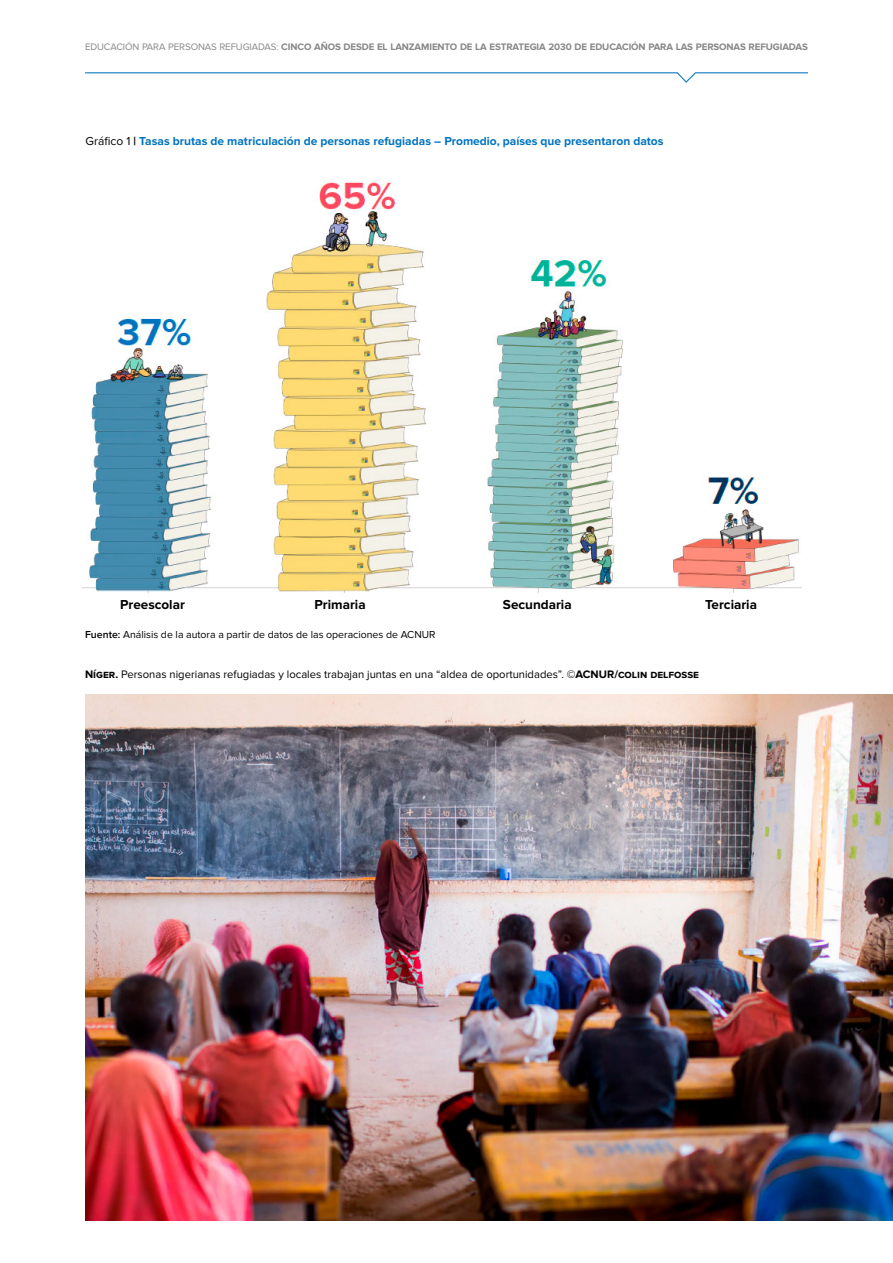
<style>
.page{position:relative;width:893px;height:1263px;background:#fff}
.page>*{position:absolute;margin:0;border:0;box-sizing:border-box;transform-origin:0 0}
.t1{font:700 13.5px "Proxima Nova";color:#000}
.t2{font:700 12px "Proxima Nova";color:#0073c0}
.t3{font:11.25px "Proxima Nova";color:#000}
.t4{font:10.5px "Proxima Nova";color:#000}
.t5{font:700 9.75px "Proxima Nova";letter-spacing:-.01em;color:#878787}
.s1{font-weight:400}
.s2{font-weight:400;color:#000}
.s3{color:#000}
.s4{font-weight:600}
.s5{font-weight:700}
</style>
<div class="page">
<hr style="left:85px;top:1188px;width:723px;height:1px;background:#0073bc">
<svg style="left:85px;top:72px;width:723px;height:11px"></svg>
<img style="left:82px;top:180px;width:720px;height:413px">
<img style="left:86px;top:694px;width:807px;height:526px">
<p class="t5" style="left:85px;top:41px;width:724px"><span class="s1">EDUCACIÓN PARA PERSONAS REFUGIADAS:</span> CINCO AÑOS DESDE EL LANZAMIENTO DE LA ESTRATEGIA 2030 DE EDUCACIÓN PARA LAS PERSONAS REFUGIADAS</p>
<p class="t2" style="left:86px;top:134px;width:579px"><span class="s2">Gráfico 1</span> <span class="s3">|</span> Tasas brutas de matriculación de personas refugiadas – Promedio, países que presentaron datos</p>
<h1 class="t1" style="left:120px;top:597px;width:66px">Preescolar</h1>
<h1 class="t1" style="left:315px;top:597px;width:53px">Primaria</h1>
<h1 class="t1" style="left:503px;top:597px;width:70px">Secundaria</h1>
<h1 class="t1" style="left:705px;top:597px;width:53px">Terciaria</h1>
<p class="t4" style="left:85px;top:628px;width:352px"><span class="s4">Fuente:</span> Análisis de la autora a partir de datos de las operaciones de ACNUR</p>
<p class="t3" style="left:85px;top:668px;width:615px"><span class="s5">Níger.</span> Personas nigerianas refugiadas y locales trabajan juntas en una “aldea de oportunidades”. <span class="s5">©ACNUR/colin delfosse</span></p>
</div>
